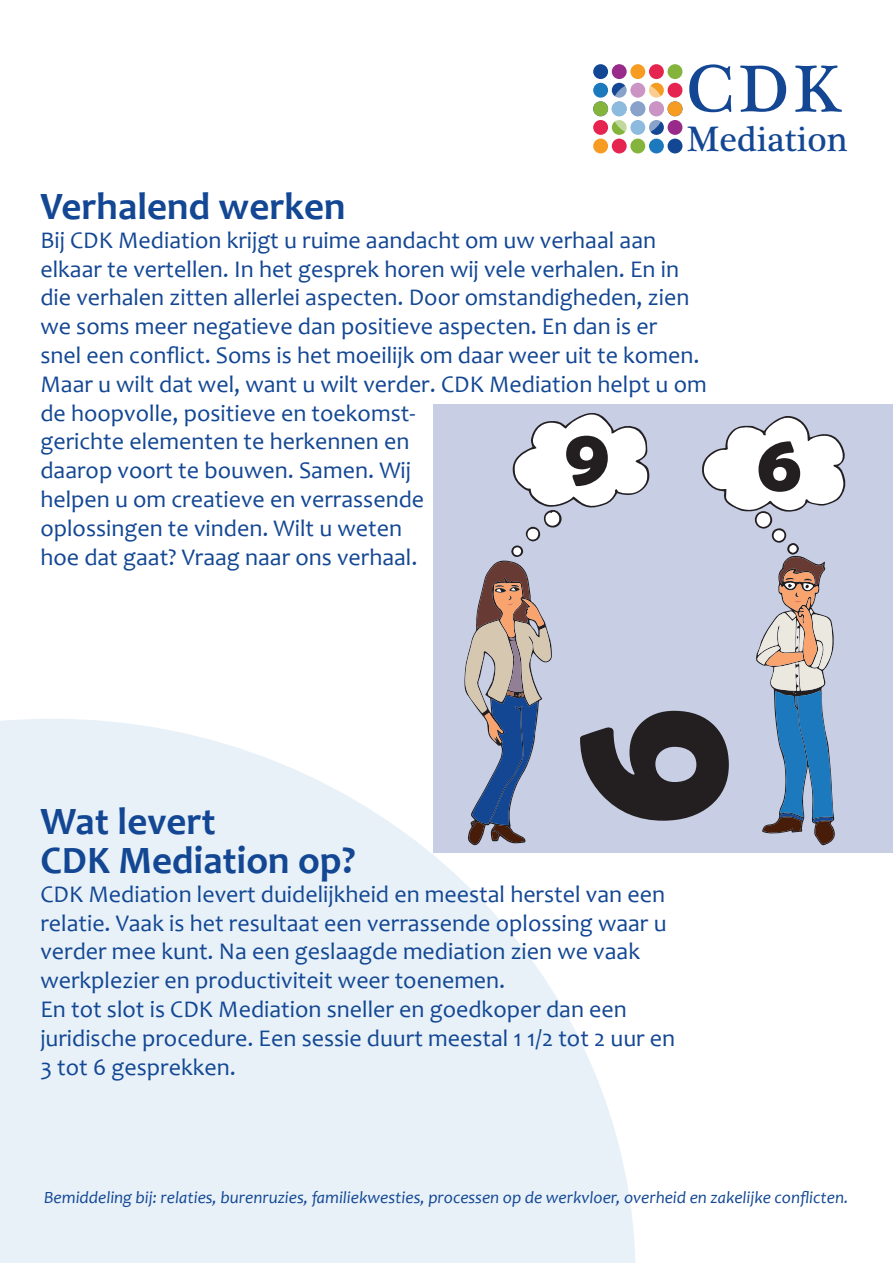
<style>
.page{position:relative;width:893px;height:1263px;background:#fff}
.page>*{position:absolute;margin:0;border:0;box-sizing:border-box;transform-origin:0 0}
.t1{font:700 81.3px "Berlin Sans FB Demi";color:#231f20}
.t2{font:67.95px "Plantagenet Cherokee";color:#134794}
.t3{font:700 39px/39px "Candara";color:#134794}
.t4{font:36.3px "Plantagenet Cherokee";color:#134794}
.t5{font:24px/28.8px "Candara";color:#134794}
.t6{font:italic 17.25px "Candara";color:#134794}
</style>
<div class="page">
<div style="left:593px;top:64px;width:15px;height:15px;background:#134794;border-radius:50%"></div>
<div style="left:593px;top:83px;width:15px;height:15px;background:#1c79be;border-radius:50%"></div>
<div style="left:593px;top:101px;width:15px;height:15px;background:#84b43b;border-radius:50%"></div>
<div style="left:593px;top:120px;width:15px;height:15px;background:#e52550;border-radius:50%"></div>
<div style="left:593px;top:139px;width:15px;height:14px;background:#f79c23;border-radius:50%"></div>
<div style="left:668px;top:64px;width:14px;height:15px;background:#84b43b;border-radius:50%"></div>
<div style="left:668px;top:83px;width:14px;height:15px;background:#e52550;border-radius:50%"></div>
<div style="left:668px;top:101px;width:14px;height:15px;background:#f79c23;border-radius:50%"></div>
<div style="left:668px;top:120px;width:14px;height:15px;background:#982b8a;border-radius:50%"></div>
<div style="left:668px;top:139px;width:14px;height:14px;background:#134794;border-radius:50%"></div>
<div style="left:649px;top:64px;width:15px;height:15px;background:#e52550;border-radius:50%"></div>
<div style="left:649px;top:83px;width:15px;height:15px;background:#f79c23;border-radius:50%"></div>
<svg style="left:649px;top:120px;width:15px;height:15px"></svg>
<div style="left:649px;top:139px;width:15px;height:14px;background:#1c79be;border-radius:50%"></div>
<div style="left:630px;top:64px;width:15px;height:15px;background:#f79c23;border-radius:50%"></div>
<div style="left:630px;top:139px;width:15px;height:14px;background:#84b43b;border-radius:50%"></div>
<div style="left:612px;top:64px;width:15px;height:15px;background:#982b8a;border-radius:50%"></div>
<div style="left:612px;top:83px;width:15px;height:15px;background:#134794;border-radius:50%"></div>
<div style="left:612px;top:120px;width:15px;height:15px;background:#84b43b;border-radius:50%"></div>
<div style="left:612px;top:139px;width:15px;height:14px;background:#e52550;border-radius:50%"></div>
<svg style="left:611px;top:82px;width:53px;height:53px"></svg>
<svg style="left:0;top:719px;width:635px;height:544px;background:#ebf2f8"></svg>
<div style="left:434px;top:404px;width:459px;height:449px;background:#c8cfe5"></div>
<svg style="left:464px;top:413px;width:382px;height:433px"></svg>
<h2 class="t2" style="left:687px;top:49px;width:158px">CDK</h2>
<h3 class="t4" style="left:687px;top:117px;width:163px">Mediation</h3>
<h3 class="t3" style="left:40px;top:186px;width:307px">Verhalend werken</h3>
<p class="t5" style="left:40px;top:225px;width:668px">Bij CDK Mediation krijgt u ruime aandacht om uw verhaal aan elkaar te vertellen. In het gesprek horen wij vele verhalen. En in die verhalen zitten allerlei aspecten. Door omstandigheden, zien we soms meer negatieve dan positieve aspecten. En dan is er<br>snel een conflict. Soms is het moeilijk om daar weer uit te komen.<br>Maar u wilt dat wel, want u wilt verder. CDK Mediation helpt u om de hoopvolle, positieve en toekomst-<br>gerichte elementen te herkennen en<br>daarop voort te bouwen. Samen. Wij<br>helpen u om creatieve en verrassende<br>oplossingen te vinden. Wilt u weten<br>hoe dat gaat? Vraag naar ons verhaal.</p>
<h1 class="t1" style="left:610px;top:512px;width:47px;rotate:-180deg">6</h1>
<h1 class="t1" style="left:757px;top:416px;width:47px">6</h1>
<h3 class="t3" style="left:40px;top:801px;width:317px">Wat levert<br>CDK Mediation op?</h3>
<p class="t5" style="left:40px;top:879px;width:636px">CDK Mediation levert duidelijkheid en meestal herstel van een relatie. Vaak is het resultaat een verrassende oplossing waar u verder mee kunt. Na een geslaagde mediation zien we vaak werkplezier en productiviteit weer toenemen.<br>En tot slot is CDK Mediation sneller en goedkoper dan een juridische procedure. Een sessie duurt meestal 1 1/2 tot 2 uur en 3 tot 6 gesprekken.</p>
<p class="t6" style="left:44px;top:1187px;width:806px">Bemiddeling bij: relaties, burenruzies, familiekwesties, processen op de werkvloer, overheid en zakelijke conflicten.</p>
</div>
